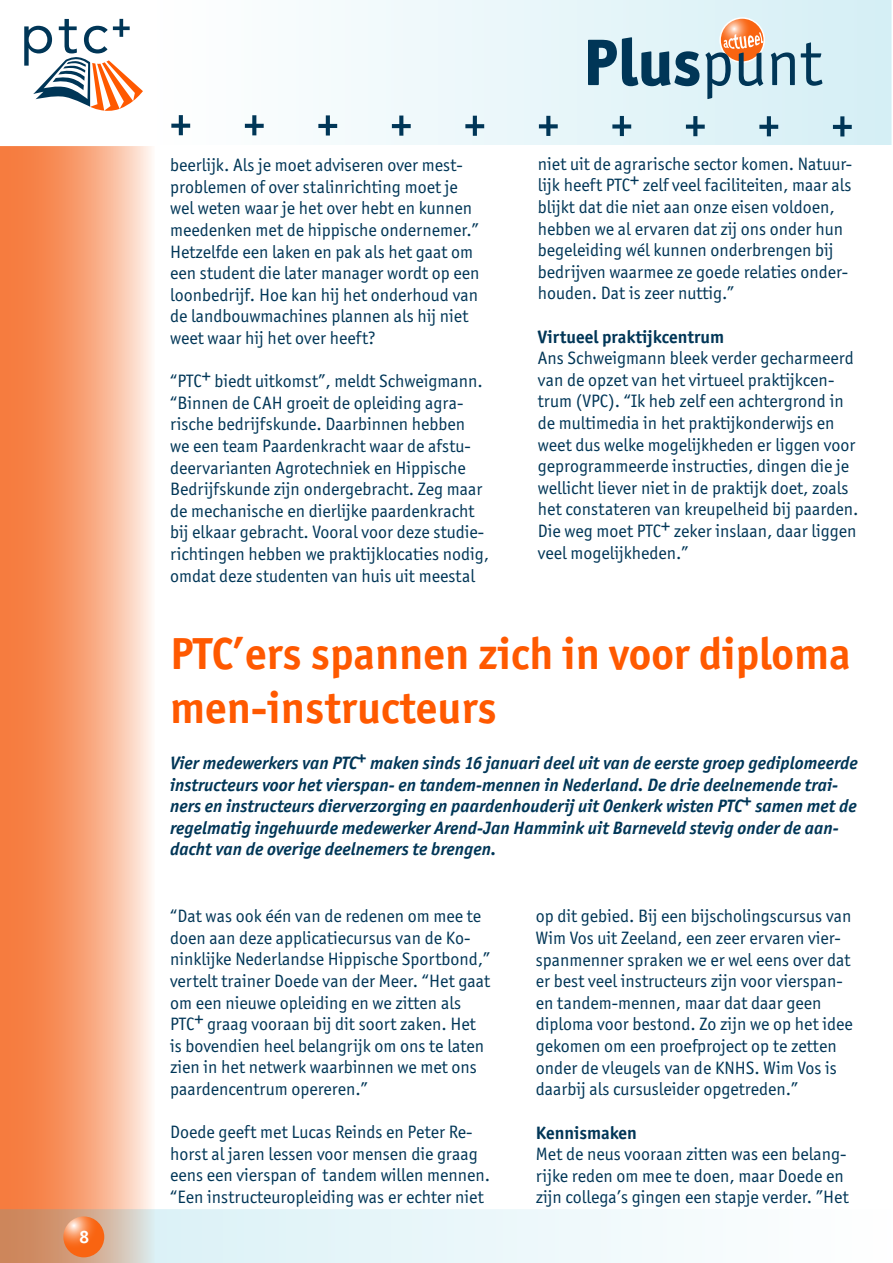
<style>
.page{position:relative;width:893px;height:1263px;background:#fff}
.page>*{position:absolute;margin:0;border:0;box-sizing:border-box;transform-origin:0 0}
.Alineastijl_1{font:700 45px/54px "Officina Sans ITC";color:#ff5900}
.Alineastijl_1-2{font:18px/21.6px "Officina Sans ITC";color:#003657}
.Alineastijl_1-3{font:italic 700 18px/21.6px "Officina Sans ITC";color:#003657}
.Alineastijl_1-4{font:700 18px "Officina Sans ITC";color:#003657}
.t1{font:700 18px "Officina Sans ITC";color:#fff}
</style>
<div class="page">
<div style="left:153px;top:0;width:738px;height:145px;background:linear-gradient(to right,#fff,#d5eff5)"></div>
<svg style="left:720px;top:18px;width:44px;height:44px"></svg>
<div style="left:719px;top:17px;width:46px;height:46px;border:2px solid #fff;border-radius:50%"></div>
<svg style="left:171px;top:115px;width:19px;height:20px"></svg>
<svg style="left:245px;top:115px;width:19px;height:20px"></svg>
<svg style="left:318px;top:115px;width:19px;height:21px"></svg>
<svg style="left:392px;top:116px;width:19px;height:20px"></svg>
<svg style="left:465px;top:116px;width:19px;height:20px"></svg>
<svg style="left:539px;top:116px;width:19px;height:20px"></svg>
<svg style="left:612px;top:116px;width:19px;height:20px"></svg>
<svg style="left:686px;top:116px;width:19px;height:20px"></svg>
<svg style="left:759px;top:116px;width:19px;height:20px"></svg>
<svg style="left:833px;top:116px;width:19px;height:20px"></svg>
<svg style="left:0;top:146px;width:152px;height:1063px;background:#f8a176"></svg>
<svg style="left:0;top:1209px;width:684px;height:54px"></svg>
<svg style="left:24px;top:19px;width:119px;height:92px"></svg>
<svg style="left:63px;top:1216px;width:41px;height:41px"></svg>
<div style="left:588px;top:36px;width:111px;height:50px;background:#e3f4f8"></div>
<svg style="left:705px;top:32px;width:59px;height:67px;background:#e6d7ca"></svg>
<svg style="left:771px;top:52px;width:24px;height:33px"></svg>
<svg style="left:801px;top:42px;width:21px;height:44px"></svg>
<p class="t1" style="left:79px;top:1226px;width:11px">8</p>
<p class="Alineastijl_1-2" style="left:170px;top:154px;width:311px">beerlijk. Als je moet adviseren over mest&shy;problemen of over stalinrichting moet je wel weten waar je het over hebt en kunnen meedenken met de hippische ondernemer.” Hetzelfde een laken en pak als het gaat om een student die later manager wordt op een loonbedrijf. Hoe kan hij het onderhoud van de landbouwmachines plannen als hij niet weet waar hij het over heeft?</p>
<p class="Alineastijl_1-2" style="left:170px;top:370px;width:320px">“PTC+ biedt uitkomst”, meldt Schweigmann. “Binnen de CAH groeit de opleiding agra&shy;rische bedrijfskunde. Daarbinnen hebben<br>we een team Paardenkracht waar de afstu&shy;deervarianten Agrotechniek en Hippische Bedrijfskunde zijn ondergebracht. Zeg maar de mechanische en dierlijke paardenkracht bij elkaar gebracht. Vooral voor deze studie&shy;richtingen hebben we praktijklocaties nodig, omdat deze studenten van huis uit meestal</p>
<p class="Alineastijl_1-2" style="left:538px;top:153px;width:316px">niet uit de agrarische sector komen. Natuur&shy;lijk heeft PTC+ zelf veel faciliteiten, maar als blijkt dat die niet aan onze eisen voldoen, hebben we al ervaren dat zij ons onder hun begeleiding wél kunnen onderbrengen bij bedrijven waarmee ze goede relaties onder&shy;houden. Dat is zeer nuttig.”</p>
<p class="Alineastijl_1-4" style="left:538px;top:325px;width:188px">Virtueel praktijkcentrum</p>
<p class="Alineastijl_1-2" style="left:538px;top:347px;width:322px">Ans Schweigmann bleek verder gecharmeerd van de opzet van het virtueel praktijkcen&shy;trum (VPC). “Ik heb zelf een achtergrond in de multimedia in het praktijkonderwijs en weet dus welke mogelijkheden er liggen voor geprogrammeerde instructies, dingen die je wellicht liever niet in de praktijk doet, zoals het constateren van kreupelheid bij paarden.<br>Die weg moet PTC+ zeker inslaan, daar liggen veel mogelijkheden.”</p>
<p class="Alineastijl_1" style="left:170px;top:626px;width:682px">PTC’ers spannen zich in voor diploma men-instructeurs</p>
<p class="Alineastijl_1-3" style="left:170px;top:752px;width:689px">Vier medewerkers van PTC+ maken sinds 16 januari deel uit van de eerste groep gediplomeerde instructeurs voor het vierspan- en tandem-mennen in Nederland. De drie deelnemende trai&shy;ners en instructeurs dierverzorging en paardenhouderij uit Oenkerk wisten PTC+ samen met de regelmatig ingehuurde medewerker Arend-Jan Hammink uit Barneveld stevig onder de aan&shy;dacht van de overige deelnemers te brengen.</p>
<p class="Alineastijl_1-2" style="left:170px;top:905px;width:322px">“Dat was ook één van de redenen om mee te doen aan deze applicatiecursus van de Ko&shy;ninklijke Nederlandse Hippische Sportbond,” vertelt trainer Doede van der Meer. “Het gaat om een nieuwe opleiding en we zitten als PTC+ graag vooraan bij dit soort zaken. Het is bovendien heel belangrijk om ons te laten zien in het netwerk waarbinnen we met ons paardencentrum opereren.”</p>
<p class="Alineastijl_1-2" style="left:170px;top:1121px;width:322px">Doede geeft met Lucas Reinds en Peter Re&shy;horst al jaren lessen voor mensen die graag eens een vierspan of tandem willen mennen. “Een instructeuropleiding was er echter niet</p>
<p class="Alineastijl_1-2" style="left:536px;top:905px;width:318px">op dit gebied. Bij een bijscholingscursus van Wim Vos uit Zeeland, een zeer ervaren vier&shy;spanmenner spraken we er wel eens over dat er best veel instructeurs zijn voor vierspan&shy;en tandem-mennen, maar dat daar geen diploma voor bestond. Zo zijn we op het idee gekomen om een proefproject op te zetten onder de vleugels van de KNHS. Wim Vos is daarbij als cursusleider opgetreden.”</p>
<p class="Alineastijl_1-4" style="left:536px;top:1121px;width:103px">Kennismaken</p>
<p class="Alineastijl_1-2" style="left:536px;top:1143px;width:315px">Met de neus vooraan zitten was een belang&shy;rijke reden om mee te doen, maar Doede en zijn collega’s gingen een stapje verder. ”Het</p>
</div>
